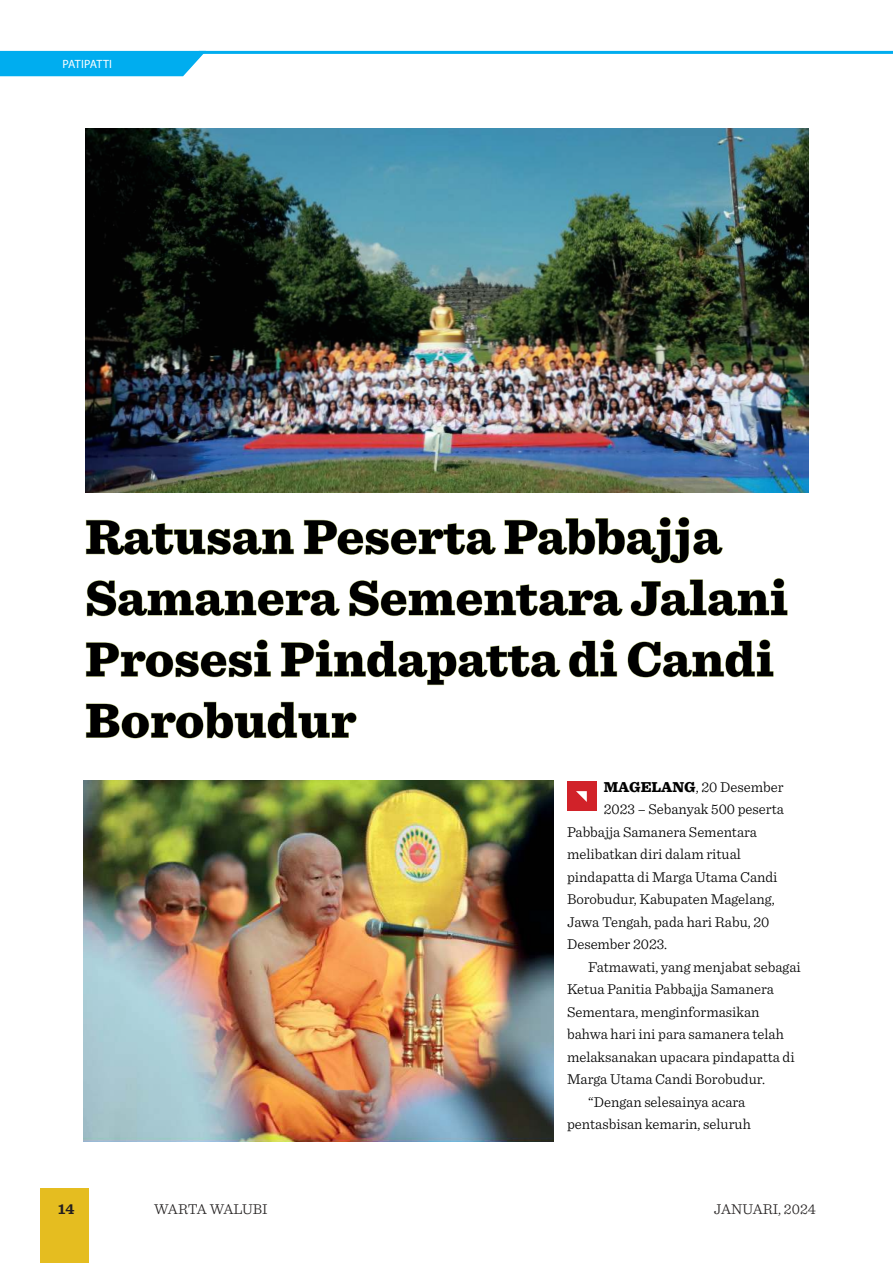
<style>
.page{position:relative;width:893px;height:1263px;background:#fff}
.page>*{position:absolute;margin:0;border:0;box-sizing:border-box;transform-origin:0 0}
.t1{font:900 51px/61.2px "Sentinel Pro";color:#000}
.t2{font:300 15px "Sentinel Pro";color:#000}
.t3{font:300 15px "Sentinel Pro";color:#221f1f}
.t4{font:300 15px "Sentinel Pro";letter-spacing:-.02em;color:#221f1f}
.t5{font:700 15px "Sentinel Pro";color:#221f1f}
.t6{font:12px "Myriad Pro";letter-spacing:-.02em;color:#fff}
.s1{font-weight:900}
</style>
<div class="page">
<div style="left:41px;top:1188px;width:48px;height:75px;background:#e5bd20"></div>
<img style="left:85px;top:128px;width:723px;height:365px">
<div style="left:567px;top:782px;width:29px;height:29px;background:#d12229"></div>
<svg style="left:576px;top:791px;width:11px;height:11px"></svg>
<svg style="left:86px;top:519px;width:208px;height:36px"></svg>
<svg style="left:304px;top:519px;width:192px;height:36px"></svg>
<svg style="left:504px;top:517px;width:219px;height:47px"></svg>
<svg style="left:86px;top:580px;width:254px;height:37px"></svg>
<svg style="left:349px;top:580px;width:274px;height:37px"></svg>
<svg style="left:630px;top:578px;width:158px;height:39px"></svg>
<svg style="left:86px;top:639px;width:185px;height:39px"></svg>
<svg style="left:281px;top:639px;width:280px;height:46px"></svg>
<svg style="left:569px;top:639px;width:48px;height:39px"></svg>
<svg style="left:627px;top:639px;width:147px;height:39px"></svg>
<svg style="left:86px;top:701px;width:271px;height:38px"></svg>
<img style="left:83px;top:780px;width:471px;height:361px">
<hr style="left:199px;top:51px;width:694px;height:3px;background:#00adef">
<svg style="left:0;top:50px;width:206px;height:27px"></svg>
<p class="t6" style="left:63px;top:60px;width:51px">PATIPATTI</p>
<h1 class="t1" style="left:85px;top:509px;width:704px">Ratusan Peserta Pabbajja<br>Samanera Sementara Jalani<br>Prosesi Pindapatta di Candi<br>Borobudur</h1>
<p class="t2" style="left:604px;top:781px;width:181px"><span class="s1">MAGELANG</span>, 20 Desember</p>
<p class="t2" style="left:604px;top:803px;width:182px">2023 – Sebanyak 500 peserta</p>
<p class="t2" style="left:567px;top:826px;width:192px">Pabbajja Samanera Sementara</p>
<p class="t2" style="left:567px;top:848px;width:175px">melibatkan diri dalam ritual</p>
<p class="t2" style="left:567px;top:871px;width:212px">pindapatta di Marga Utama Candi</p>
<p class="t2" style="left:567px;top:893px;width:209px">Borobudur, Kabupaten Magelang,</p>
<p class="t2" style="left:567px;top:916px;width:204px">Jawa Tengah, pada hari Rabu, 20</p>
<p class="t2" style="left:567px;top:938px;width:102px">Desember 2023.</p>
<p class="t2" style="left:588px;top:961px;width:214px">Fatmawati, yang menjabat sebagai</p>
<p class="t2" style="left:567px;top:983px;width:208px">Ketua Panitia Pabbajja Samanera</p>
<p class="t2" style="left:567px;top:1006px;width:194px">Sementara, menginformasikan</p>
<p class="t2" style="left:567px;top:1028px;width:218px">bahwa hari ini para samanera telah</p>
<p class="t2" style="left:567px;top:1051px;width:229px">melaksanakan upacara pindapatta di</p>
<p class="t2" style="left:567px;top:1073px;width:199px">Marga Utama Candi Borobudur.</p>
<p class="t2" style="left:588px;top:1096px;width:159px">“Dengan selesainya acara</p>
<p class="t2" style="left:567px;top:1118px;width:185px">pentasbisan kemarin, seluruh</p>
<p class="t5" style="left:58px;top:1200px;width:18px">14</p>
<p class="t4" style="left:154px;top:1203px;width:115px">WARTA WALUBI</p>
<p class="t3" style="left:714px;top:1204px;width:103px">JANUARI, 2024</p>
</div>
